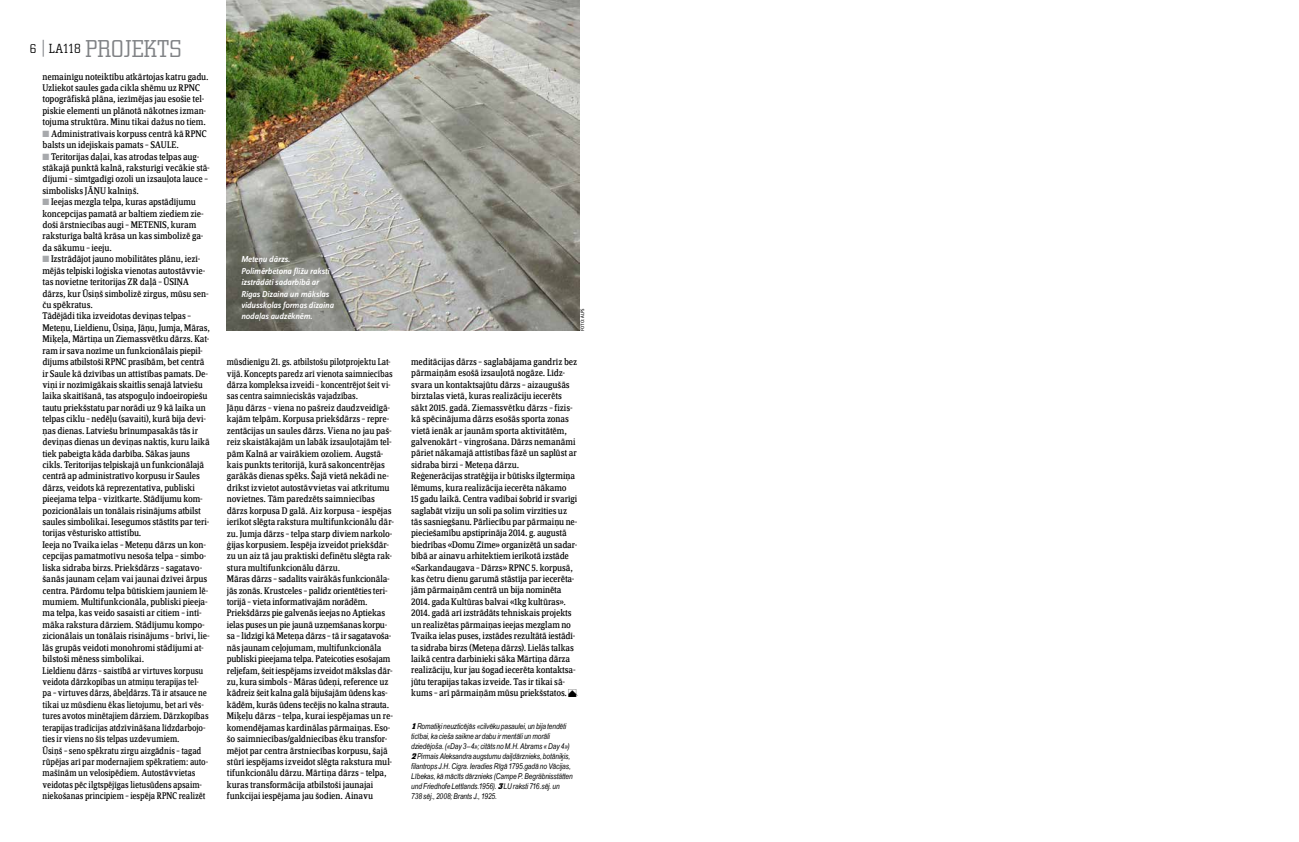
<style>
.page{position:relative;width:1299px;height:842px;background:#fff}
.page>*{position:absolute;margin:0;border:0;box-sizing:border-box;transform-origin:0 0}
.t1{font:300 24px "City LV";letter-spacing:.03em;color:#808285}
.t2{font:10px/11.4px "Zine Serif FHM";letter-spacing:-.01em;color:#000}
.t3{font:10px/11.4px "Zine Serif FHM";letter-spacing:-.01em;color:#000;scale:.95 1}
.t4{font:italic 500 9px/11.4px "Zine Sans FHM";letter-spacing:-.02em;color:#fff}
.t5{font:italic 8px/10px "Arial Narrow";letter-spacing:-.01em;color:#000}
.t6{font:5px "Zine Sans FHM";color:#000}
.s1{font-size:13px;color:#000}
.s2{font-size:13.5px;color:#000}
.s3{font-family:"Susi Masters";font-size:9px;color:#a7a9ac}
.s4{font-family:"City LV";font-weight:700}
</style>
<div class="page">
<svg style="left:43px;top:40px;width:1px;height:17px"></svg>
<img style="left:227px;top:0;width:352px;height:331px">
<h1 class="t1" style="left:30px;top:35px;width:153px"><sup>6</sup> <span class="s1">LA</span><span class="s2">118</span> PROJEKTS</h1>
<p class="t2" style="left:43px;top:71px;width:169px">nemainīgu noteiktību atkārtojas katru gadu.<br>Uzliekot saules gada cikla shēmu uz RPNC topogrāfiskā plāna, iezīmējas jau esošie tel&shy;piskie elementi un plānotā nākotnes izman&shy;tojuma struktūra. Minu tikai dažus no tiem.<br><span class="s3">H</span> Administratīvais korpuss centrā kā RPNC balsts un idejiskais pamats – SAULE.<br><span class="s3">H</span> Teritorijas daļai, kas atrodas telpas aug&shy;stākajā punktā kalnā, raksturīgi vecākie stā&shy;dījumi – simtgadīgi ozoli un izsauļota lauce – simbolisks JĀŅU kalniņš.<br><span class="s3">H</span> Ieejas mezgla telpa, kuras apstādījumu koncepcijas pamatā ar baltiem ziediem zie&shy;doši ārstniecības augi – METENIS, kuram raksturīga baltā krāsa un kas simbolizē ga&shy;da sākumu – ieeju.<br><span class="s3">H</span> Izstrādājot jauno mobilitātes plānu, iezī&shy;mējās telpiski loģiska vienotas autostāvvie&shy;tas novietne teritorijas ZR daļā – ŪSIŅA dārzs, kur Ūsiņš simbolizē zirgus, mūsu sen&shy;ču spēkratus.<br>Tādējādi tika izveidotas deviņas telpas – Meteņu, Lieldienu, Ūsiņa, Jāņu, Jumja, Māras, Miķeļa, Mārtiņa un Ziemassvētku dārzs. Kat&shy;ram ir sava nozīme un funkcionālais piepil&shy;dījums atbilstoši RPNC prasībām, bet centrā ir Saule kā dzīvības un attīstības pamats. De&shy;viņi ir nozīmīgākais skaitlis senajā latviešu laika skaitīšanā, tas atspoguļo indoeiropiešu tautu priekšstatu par norādi uz 9 kā laika un telpas ciklu – nedēļu (savaiti), kurā bija devi&shy;ņas dienas. Latviešu brīnumpasakās tās ir deviņas dienas un deviņas naktis, kuru laikā tiek pabeigta kāda darbība. Sākas jauns cikls. Teritorijas telpiskajā un funkcionālajā centrā ap administratīvo korpusu ir Saules dārzs, veidots kā reprezentatīva, publiski pieejama telpa – vizītkarte. Stādījumu kom&shy;pozicionālais un tonālais risinājums atbilst saules simbolikai. Iesegumos stāstīts par teri&shy;torijas vēsturisko attīstību.<br>Ieeja no Tvaika ielas – Meteņu dārzs un kon&shy;cepcijas pamatmotīvu nesoša telpa – simbo&shy;liska sidraba birzs. Priekšdārzs – sagatavo&shy;šanās jaunam ceļam vai jaunai dzīvei ārpus centra. Pārdomu telpa būtiskiem jauniem lē&shy;mumiem. Multifunkcionāla, publiski pieeja&shy;ma telpa, kas veido sasaisti ar citiem – intī&shy;māka rakstura dārziem. Stādījumu kompo&shy;zicionālais un tonālais risinājums – brīvi, lie&shy;lās grupās veidoti monohromi stādījumi at&shy;bilstoši mēness simbolikai.<br>Lieldienu dārzs – saistībā ar virtuves korpusu veidota dārzkopības un atmiņu terapijas tel&shy;pa – virtuves dārzs, ābeļdārzs. Tā ir atsauce ne tikai uz mūsdienu ēkas lietojumu, bet arī vēs&shy;tures avotos minētajiem dārziem. Dārzkopības terapijas tradīcijas atdzīvināšana līdzdarbojo&shy;ties ir viens no šīs telpas uzdevumiem.<br>Ūsiņš – seno spēkratu zirgu aizgādnis – tagad rūpējas arī par modernajiem spēkratiem: auto&shy;mašīnām un velosipēdiem. Autostāvvietas veidotas pēc ilgtspējīgas lietusūdens apsaim&shy;niekošanas principiem – iespēja RPNC realizēt</p>
<p class="t4" style="left:241px;top:254px;width:94px">Meteņu dārzs.<br>Polimērbetona flīžu raksti izstrādāti sadarbībā ar<br>Rīgas Dizaina un mākslas vidusskolas formas dizaina nodaļas audzēknēm.</p>
<p class="t6" style="left:580px;top:331px;width:24px;rotate:-90deg">FOTO: ALPS</p>
<p class="t3" style="left:227px;top:357px;width:177px">mūsdienīgu 21. gs. atbilstošu pilotprojektu Lat&shy;vijā. Koncepts paredz arī vienota saimniecības dārza kompleksa izveidi – koncentrējot šeit vi&shy;sas centra saimnieciskās vajadzības.<br>Jāņu dārzs – viena no pašreiz daudzveidīgā&shy;kajām telpām. Korpusa priekšdārzs – repre&shy;zentācijas un saules dārzs. Viena no jau paš&shy;reiz skaistākajām un labāk izsauļotajām tel&shy;pām Kalnā ar vairākiem ozoliem. Augstā&shy;kais punkts teritorijā, kurā sakoncentrējas garākās dienas spēks. Šajā vietā nekādi ne&shy;drīkst izvietot autostāvvietas vai atkritumu novietnes. Tām paredzēts saimniecības dārzs korpusa D galā. Aiz korpusa – iespējas ierīkot slēgta rakstura multifunkcionālu dār&shy;zu. Jumja dārzs – telpa starp diviem narkolo&shy;ģijas korpusiem. Iespēja izveidot priekšdār&shy;zu un aiz tā jau praktiski definētu slēgta rak&shy;stura multifunkcionālu dārzu.<br>Māras dārzs – sadalīts vairākās funkcionāla&shy;jās zonās. Krustceles – palīdz orientēties teri&shy;torijā – vieta informatīvajām norādēm.<br>Priekšdārzs pie galvenās ieejas no Aptiekas ielas puses un pie jaunā uzņemšanas korpu&shy;sa – līdzīgi kā Meteņa dārzs – tā ir sagatavoša&shy;nās jaunam ceļojumam, multifunkcionāla publiski pieejama telpa. Pateicoties esošajam reljefam, šeit iespējams izveidot mākslas dār&shy;zu, kura simbols – Māras ūdeņi, reference uz kādreiz šeit kalna galā bijušajām ūdens kas&shy;kādēm, kurās ūdens tecējis no kalna strauta.<br>Miķeļu dārzs – telpa, kurai iespējamas un re&shy;komendējamas kardinālas pārmaiņas. Eso&shy;šo saimniecības/galdniecības ēku transfor&shy;mējot par centra ārstniecības korpusu, šajā stūrī iespējams izveidot slēgta rakstura mul&shy;tifunkcionālu dārzu. Mārtiņa dārzs – telpa, kuras transformācija atbilstoši jaunajai funkcijai iespējama jau šodien. Ainavu</p>
<p class="t2" style="left:411px;top:356px;width:168px">meditācijas dārzs – saglabājama gandrīz bez pārmaiņām esošā izsauļotā nogāze. Līdz&shy;svara un kontaktsajūtu dārzs – aizaugušās birztalas vietā, kuras realizāciju iecerēts sākt 2015. gadā. Ziemassvētku dārzs – fizis&shy;kā spēcinājuma dārzs esošās sporta zonas vietā ienāk ar jaunām sporta aktivitātēm, galvenokārt – vingrošana. Dārzs nemanāmi pāriet nākamajā attīstības fāzē un saplūst ar sidraba birzi – Meteņa dārzu.<br>Reģenerācijas stratēģija ir būtisks ilgtermiņa lēmums, kura realizācija iecerēta nākamo<br>15 gadu laikā. Centra vadībai šobrīd ir svarīgi saglabāt vīziju un soli pa solim virzīties uz tās sasniegšanu. Pārliecību par pārmaiņu ne&shy;pieciešamību apstiprināja 2014. g. augustā biedrības «Domu Zīme» organizētā un sadar&shy;bībā ar ainavu arhitektiem ierīkotā izstāde «Sarkandaugava – Dārzs» RPNC 5. korpusā, kas četru dienu garumā stāstīja par iecerēta&shy;jām pārmaiņām centrā un bija nominēta 2014. gada Kultūras balvai «1kg kultūras».<br>2014. gadā arī izstrādāts tehniskais projekts un realizētas pārmaiņas ieejas mezglam no Tvaika ielas puses, izstādes rezultātā iestādī&shy;ta sidraba birzs (Meteņa dārzs). Lielās talkas laikā centra darbinieki sāka Mārtiņa dārza realizāciju, kur jau šogad iecerēta kontaktsa&shy;jūtu terapijas takas izveide. Tas ir tikai sā&shy;kums – arī pārmaiņām mūsu priekšstatos.</p>
<p class="t5" style="left:411px;top:721px;width:163px"><span class="s4">1</span> Romatiķi neuzticējās «cilvēku pasaulei, un bija tendēti ticībai, ka cieša saikne ar dabu ir mentāli un morāli dziedējoša. («Day 3–4»; citāts no M.H. Abrams « Day 4»)<br><span class="s4">2</span>Pirmais Aleksandra augstumu daiļdārznieks, botāniķis, filantrops J.H. Cigra. Ieradies Rīgā 1795.gadā no Vācijas, Lībekas, kā mācīts dārznieks (Campe Р. Begräbnisstätten und Friedhofe Lettlands.1956). <span class="s4">3</span> LU raksti 716.sēj. un<br>738 sēj., 2008; Brants J., 1925.</p>
</div>
